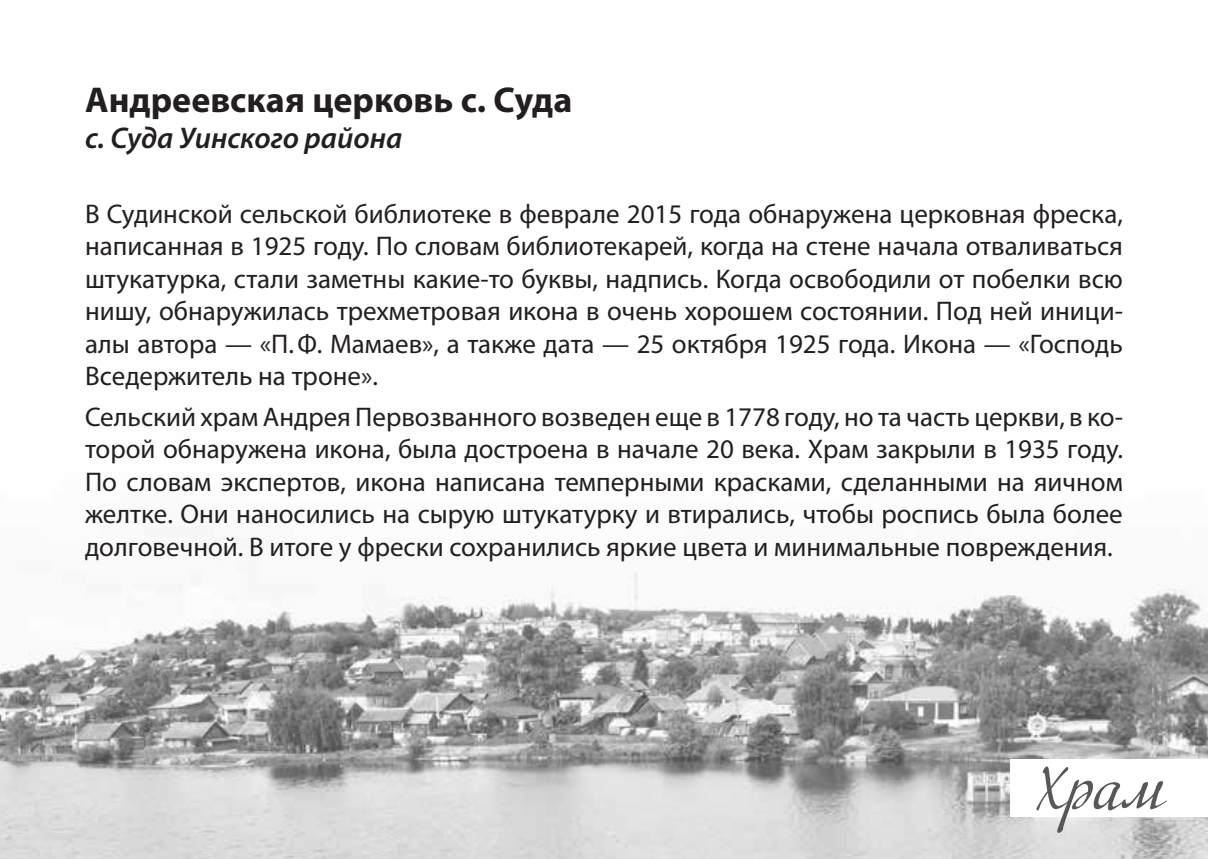
<style>
.page{position:relative;width:1208px;height:859px;background:#fff}
.page>*{position:absolute;margin:0;border:0;box-sizing:border-box;transform-origin:0 0}
.t1{font:60px "Adventure C";color:#57585a}
.t2{font:700 36px "Myriad Pro";color:#231f20}
.t3{font:italic 600 30px "Myriad Pro";color:#231f20}
.t4{font:27px/32.4px "Myriad Pro";color:#231f20;text-align:justify}
</style>
<div class="page">
<img style="left:0;top:572px;width:1208px;height:287px">
<div style="left:1010px;top:759px;width:198px;height:58px;background:#fff"></div>
<h2 class="t2" style="left:85px;top:76px;width:489px">Андреевская церковь с. Суда</h2>
<p class="t3" style="left:85px;top:119px;width:319px">с. Суда Уинского района</p>
<p class="t4" style="left:85px;top:197px;width:1039px">В Судинской сельской библиотеке в феврале 2015 года обнаружена церковная фреска, написанная в 1925 году. По словам библиотекарей, когда на стене начала отваливаться штукатурка, стали заметны какие-то буквы, надпись. Когда освободили от побелки всю нишу, обнаружилась трехметровая икона в очень хорошем состоянии. Под ней иници&shy;алы автора — «П.Ф. Мамаев», а также дата — 25 октября 1925 года. Икона — «Господь Вседержитель на троне».</p>
<p class="t4" style="left:85px;top:400px;width:1039px">Сельский храм Андрея Первозванного возведен еще в 1778 году, но та часть церкви, в ко&shy;торой обнаружена икона, была достроена в начале 20 века. Храм закрыли в 1935 году.<br>По словам экспертов, икона написана темперными красками, сделанными на яичном желтке. Они наносились на сырую штукатурку и втирались, чтобы роспись была более долговечной. В итоге у фрески сохранились яркие цвета и минимальные повреждения.</p>
<h1 class="t1" style="left:1036px;top:753px;width:131px">Храм</h1>
</div>
